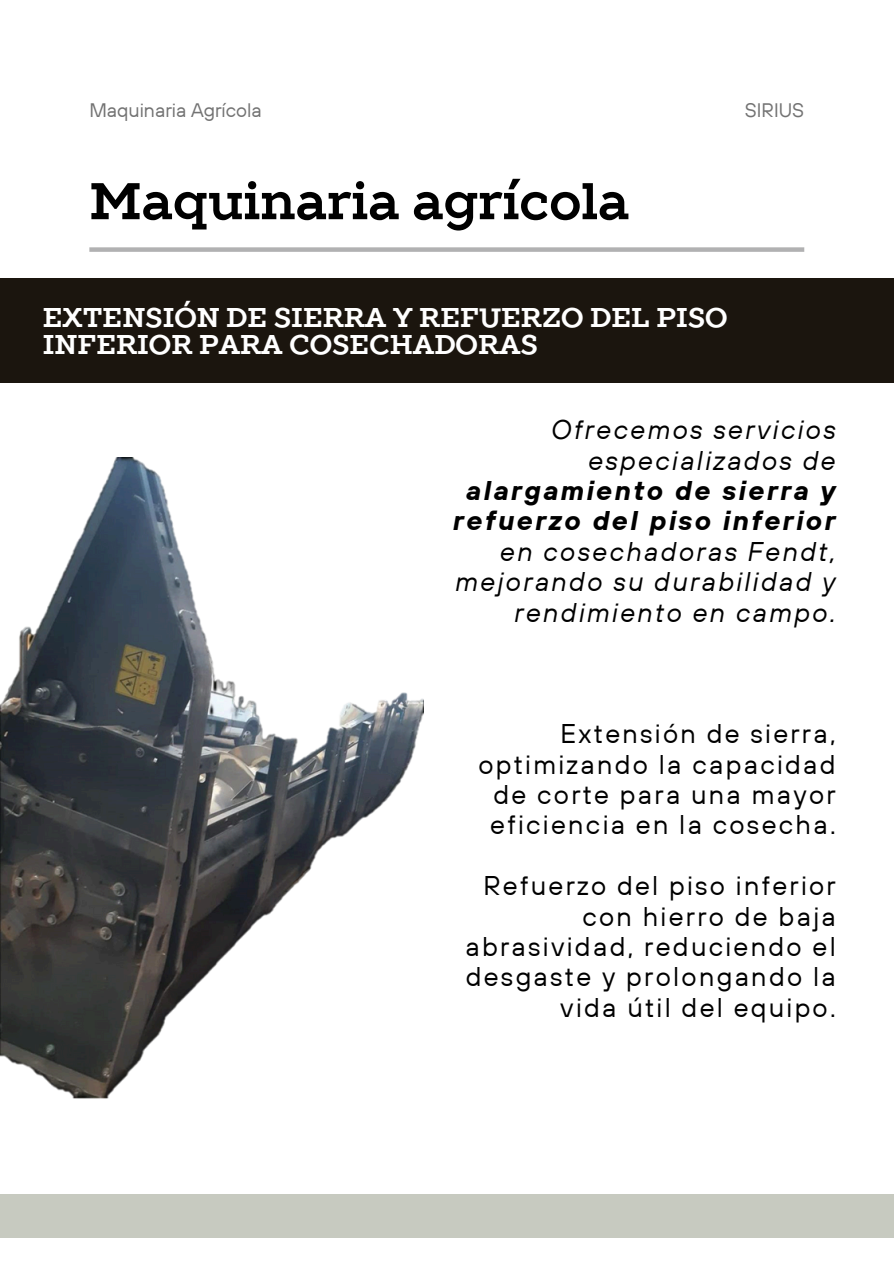
<style>
.page{position:relative;width:894px;height:1264px;background:#fff}
.page>*{position:absolute;margin:0;border:0;box-sizing:border-box;transform-origin:0 0}
.t1{font:700 51.45px "TT Slabs";color:#000}
.t2{font:27px/30.3px "TT Hoves";letter-spacing:.085em;color:#000;text-align:right}
.t3{font:italic 27px/30.3px "TT Hoves";letter-spacing:.085em;color:#000;text-align:right}
.t4{font:700 27px/27px "TT Slabs";color:#fff}
.t5{font:19.5px "TT Hoves";color:#737373}
.s1{font-weight:700}
</style>
<div class="page">
<div style="left:0;top:1194px;width:893px;height:43px;background:#c7cac0"></div>
<div style="left:89px;top:247px;width:715px;height:5px;background:#b1b1b2"></div>
<div style="left:0;top:278px;width:893px;height:104px;background:#1b150e"></div>
<img style="left:0;top:457px;width:423px;height:642px">
<p class="t5" style="left:89px;top:98px;width:174px">Maquinaria Agrícola</p>
<h3 class="t5" style="left:744px;top:98px;width:61px">SIRIUS</h3>
<p class="t1" style="left:89px;top:168px;width:541px">Maquinaria agrícola</p>
<h4 class="t4" style="left:43px;top:305px;width:686px">EXTENSIÓN DE SIERRA Y REFUERZO DEL PISO<br>INFERIOR PARA COSECHADORAS</h4>
<h1 class="t3" style="left:453px;top:414px;width:384px">Ofrecemos servicios especializados de <span class="s1">alargamiento de sierra y refuerzo del piso inferior </span>en cosechadoras Fendt, mejorando su durabilidad y rendimiento en campo.</h1>
<p class="t2" style="left:478px;top:718px;width:359px">Extensión de sierra, optimizando la capacidad de corte para una mayor eficiencia en la cosecha.</p>
<h2 class="t2" style="left:465px;top:870px;width:372px">Refuerzo del piso inferior con hierro de baja abrasividad, reduciendo el desgaste y prolongando la vida útil del equipo.</h2>
</div>
